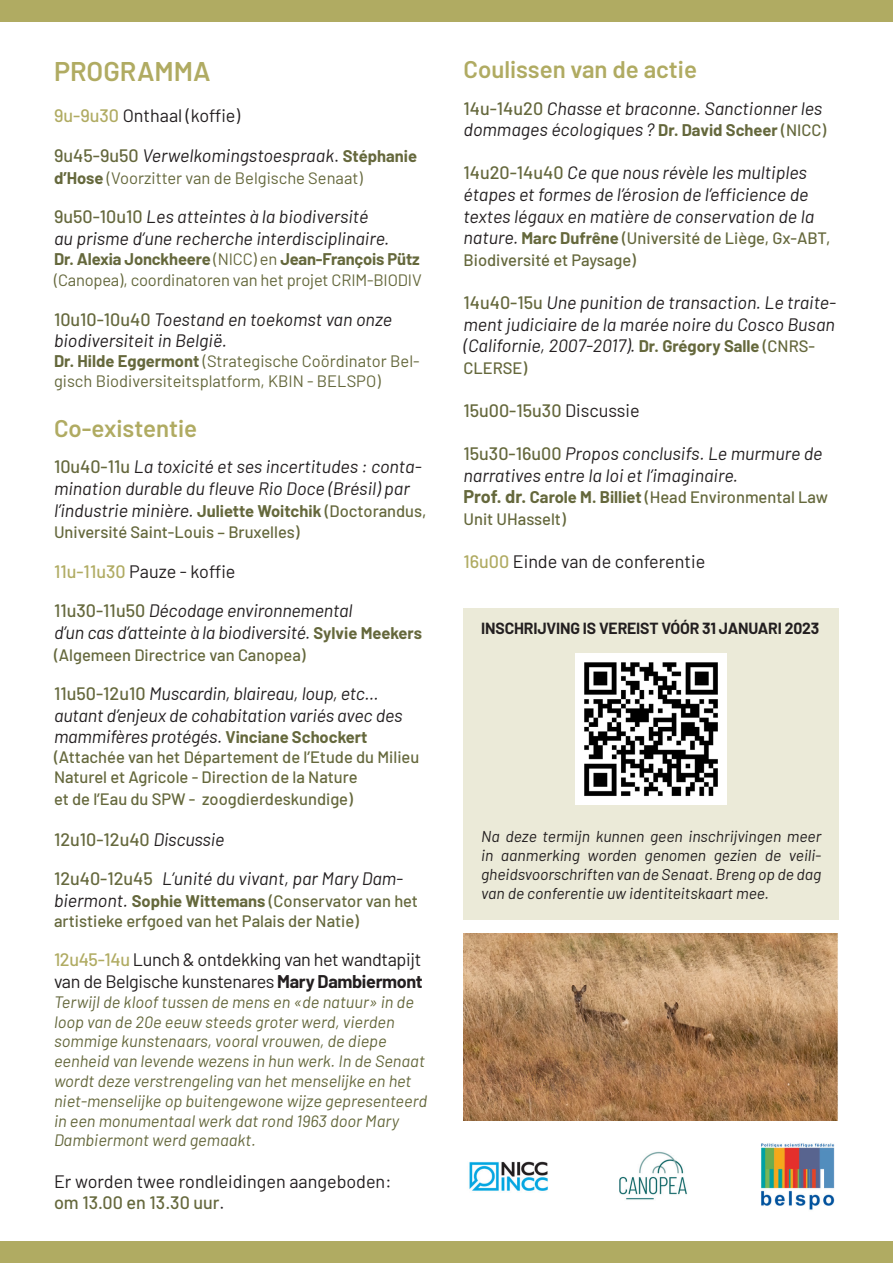
<style>
.page{position:relative;width:893px;height:1263px;background:#fff}
.page>*{position:absolute;margin:0;border:0;box-sizing:border-box;transform-origin:0 0}
.t1{font:600 27px "Barlow";color:#b0ab62}
.t2{font:600 24px "Barlow";color:#b0ab62}
.t3{font:italic 18px/21.6px "Barlow";color:#231f20}
.t4{font:18px/21.6px "Barlow";letter-spacing:-.005em;color:#231f20}
.t5{font:500 18px "Barlow";color:#65683c}
.t6{font:500 16.5px/19.8px "Barlow";color:#65683c}
.t7{font:italic 16.5px/19.8px "Barlow";color:#65683c}
.t8{font:16.5px/21.6px "Barlow";color:#65683c}
.t9{font:italic 15.75px/18.9px "Barlow";color:#231f20;text-align:justify}
.t10{font:700 15.75px "Barlow";letter-spacing:-.01em;color:#231f20}
.s1{font-weight:500;color:#b0ab62}
.s2{font-weight:500;font-style:normal;color:#65683c}
.s3{font-style:normal}
.s4{font-weight:700;font-style:normal;font-size:16.5px;color:#65683c}
.s5{font-weight:700}
.s6{font-weight:500;font-style:normal;font-size:16.5px;color:#65683c}
.s7{font-weight:400;font-style:italic;color:#231f20}
.s8{font-weight:400;font-style:italic;font-size:18px;color:#231f20}
.s9{font-weight:400;color:#231f20}
.s10{font-weight:700;font-size:18px}
</style>
<div class="page">
<div style="left:0;top:1242px;width:893px;height:21px;background:#b0ab62"></div>
<div style="left:0;top:0;width:893px;height:21px;background:#b0ab62"></div>
<div style="left:463px;top:608px;width:376px;height:312px;background:#ebead8"></div>
<img style="left:469px;top:1143px;width:366px;height:67px">
<img style="left:576px;top:654px;width:150px;height:150px">
<img style="left:463px;top:933px;width:375px;height:187px">
<p class="t1" style="left:54px;top:52px;width:158px">PROGRAMMA</p>
<p class="t4" style="left:54px;top:104px;width:188px"><span class="s1">9u-9u30</span> Onthaal (koffie)</p>
<p class="t3" style="left:54px;top:143px;width:365px"><span class="s2">9u45-9u50</span> Verwelkomingstoespraak<span class="s3">.</span> <span class="s4">Stéphanie</span></p>
<p class="t8" style="left:54px;top:165px;width:310px"><span class="s5">d’Hose</span> (Voorzitter van de Belgische Senaat)</p>
<p class="t3" style="left:54px;top:204px;width:316px"><span class="s2">9u50-10u10</span> Les atteintes à la biodiversité</p>
<p class="t3" style="left:54px;top:226px;width:337px">au prisme d’une recherche interdisciplinaire.</p>
<p class="t8" style="left:54px;top:246px;width:369px"><span class="s5">Dr. Alexia Jonckheere</span> (NICC) en <span class="s5">Jean-François Pütz </span>(Canopea), coordinatoren van het projet CRIM-BIODIV</p>
<p class="t3" style="left:54px;top:307px;width:340px"><span class="s2">10u10-10u40</span> Toestand en toekomst van onze</p>
<p class="t3" style="left:54px;top:329px;width:174px">biodiversiteit in België.</p>
<p class="t8" style="left:54px;top:350px;width:367px;line-height:19.8px"><span class="s5">Dr. Hilde Eggermont</span> (Strategische Coördinator Bel&shy;gisch Biodiversiteitsplatform, KBIN - BELSPO)</p>
<p class="t2" style="left:54px;top:410px;width:145px">Co-existentie</p>
<p class="t3" style="left:54px;top:455px;width:374px"><span class="s2">10u40-11u</span> La toxicité et ses incertitudes : conta&shy;mination durable du fleuve Rio Doce (Brésil) par l’industrie minière. <span class="s4">Juliette Woitchik</span> <span class="s6">(Doctorandus,</span></p>
<p class="t6" style="left:54px;top:521px;width:247px">Université Saint-Louis – Bruxelles)</p>
<p class="t4" style="left:54px;top:559px;width:183px"><span class="s1">11u-11u30</span> Pauze - koffie</p>
<p class="t3" style="left:54px;top:599px;width:300px"><span class="s2">11u30-11u50</span> Décodage environnemental</p>
<p class="t3" style="left:54px;top:620px;width:370px">d’un cas d’atteinte à la biodiversité. <span class="s4">Sylvie Meekers</span></p>
<p class="t6" style="left:54px;top:643px;width:253px">(Algemeen Directrice van Canopea)</p>
<p class="t3" style="left:54px;top:681px;width:350px"><span class="s2">11u50-12u10</span> Muscardin, blaireau, loup, etc… autant d’enjeux de cohabitation variés avec des mammifères protégés. <span class="s4">Vinciane Schockert</span></p>
<p class="t6" style="left:54px;top:746px;width:367px">(Attachée van het Département de l’Etude du Milieu<br>Naturel et Agricole - Direction de la Nature</p>
<p class="t6" style="left:54px;top:787px;width:300px">et de l’Eau du SPW - zoogdierdeskundige)</p>
<p class="t5" style="left:54px;top:826px;width:172px">12u10-12u40 <span class="s7">Discussie</span></p>
<p class="t3" style="left:54px;top:867px;width:351px"><span class="s2">12u40-12u45</span> L’unité du vivant, par Mary Dam-</p>
<p class="t6" style="left:54px;top:890px;width:366px"><span class="s8">biermont.</span> <span class="s5">Sophie Wittemans</span> (Conservator van het artistieke erfgoed van het Palais der Natie)</p>
<p class="t4" style="left:54px;top:948px;width:370px"><span class="s1">12u45-14u</span> Lunch &amp; ontdekking van het wandtapijt van de Belgische kunstenares <span class="s5">Mary Dambiermont</span></p>
<p class="t7" style="left:54px;top:990px;width:375px">Terwijl de kloof tussen de mens en «de natuur» in de loop van de 20e eeuw steeds groter werd, vierden sommige kunstenaars, vooral vrouwen, de diepe eenheid van levende wezens in hun werk. In de Senaat wordt deze verstrengeling van het menselijke en het niet-menselijke op buitengewone wijze gepresenteerd in een monumentaal werk dat rond 1963 door Mary Dambiermont werd gemaakt.</p>
<p class="t4" style="left:54px;top:1169px;width:339px">Er worden twee rondleidingen aangeboden:</p>
<p class="t5" style="left:54px;top:1190px;width:172px">om 13.00 en 13.30 uur<span class="s9">.</span></p>
<p class="t2" style="left:463px;top:52px;width:235px">Coulissen van de actie</p>
<p class="t3" style="left:463px;top:96px;width:364px"><span class="s2">14u-14u20</span> Chasse et braconne. Sanctionner les dommages écologiques ? <span class="s4">Dr. David Scheer</span> <span class="s6">(NICC)</span></p>
<p class="t3" style="left:463px;top:161px;width:352px"><span class="s2">14u20-14u40</span> Ce que nous révèle les multiples étapes et formes de l’érosion de l’efficience de textes légaux en matière de conservation de la</p>
<p class="t6" style="left:463px;top:226px;width:369px;line-height:21.6px"><span class="s8">nature.</span> <span class="s5">Marc Dufrêne</span> (Université de Liège, Gx-ABT,<br>Biodiversité et Paysage)</p>
<p class="t3" style="left:463px;top:290px;width:374px;text-align:justify"><span class="s2">14u40-15u</span> Une punition de transaction. Le traite&shy;ment judiciaire de la marée noire du Cosco Busan (Californie, 2007-2017). <span class="s4">Dr. Grégory Salle</span> <span class="s6">(CNRS-</span></p>
<p class="t6" style="left:463px;top:357px;width:65px">CLERSE)</p>
<p class="t5" style="left:463px;top:397px;width:178px">15u00-15u30 <span class="s9">Discussie</span></p>
<p class="t3" style="left:463px;top:442px;width:361px"><span class="s2">15u30-16u00</span> Propos conclusifs. Le murmure de narratives entre la loi et l’imaginaire.</p>
<p class="t6" style="left:463px;top:485px;width:366px;line-height:21.6px"><span class="s10">Prof. dr.</span> <span class="s5">Carole M. Billiet</span> (Head Environmental Law<br>Unit UHasselt)</p>
<p class="t4" style="left:463px;top:550px;width:243px"><span class="s1">16u00</span> Einde van de conferentie</p>
<p class="t10" style="left:481px;top:617px;width:340px">INSCHRIJVING IS VEREIST VÓÓR 31 JANUARI 2023</p>
<p class="t9" style="left:481px;top:826px;width:342px">Na deze termijn kunnen geen inschrijvingen meer in aanmerking worden genomen gezien de veili&shy;gheidsvoorschriften van de Senaat. Breng op de dag van de conferentie uw identiteitskaart mee.</p>
</div>
